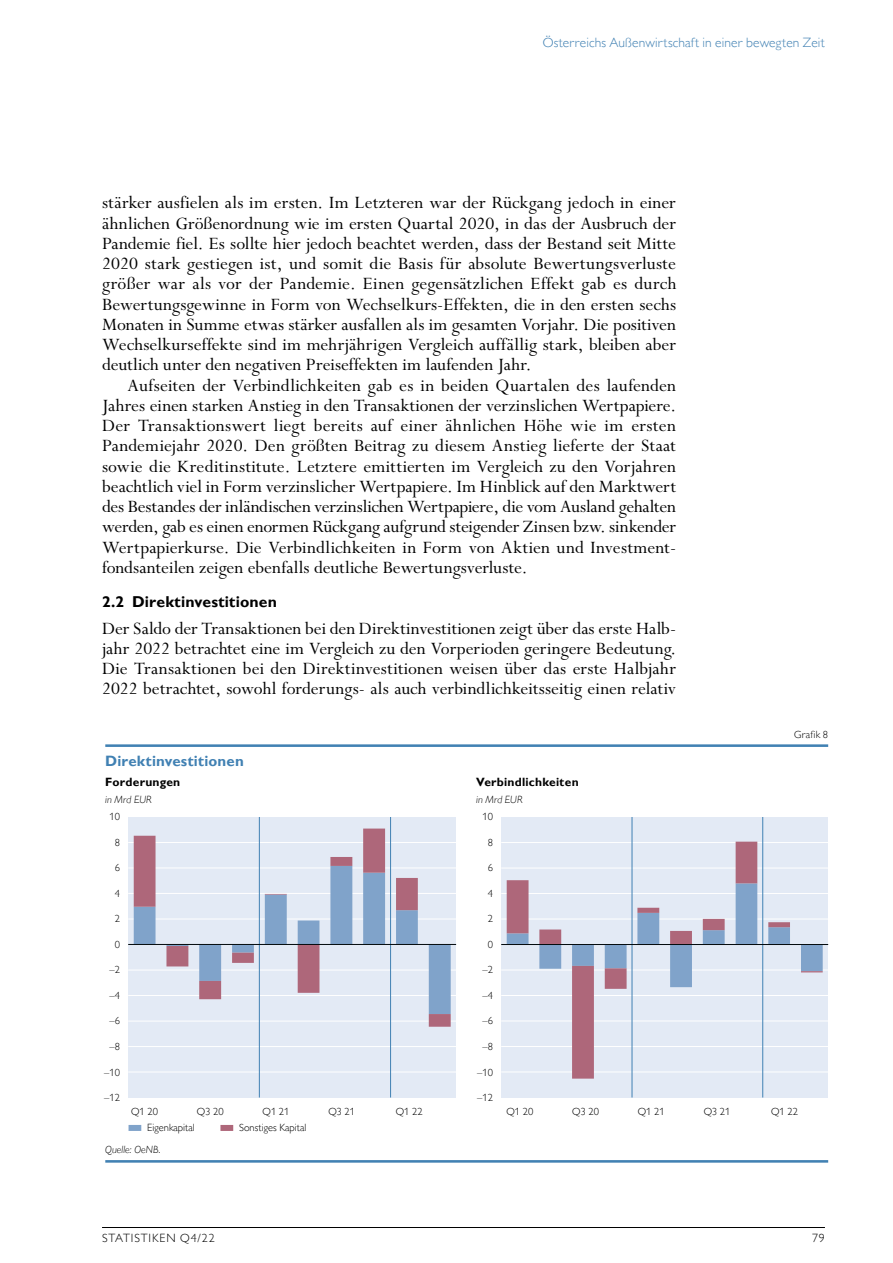
<style>
.page{position:relative;width:893px;height:1263px;background:#fff}
.page>*{position:absolute;margin:0;border:0;box-sizing:border-box;transform-origin:0 0}
.id343{font:19.5px/20.2px "Perpetua Std";color:#000;text-align:justify}
.id334{font:19.5px/20.2px "Perpetua Std";color:#000;text-align:justify}
.id379{font:700 15.75px "Gill Sans MT Pro";letter-spacing:.005em;color:#000}
.t1{font:700 15px "Gill Sans MT Pro";letter-spacing:.01em;color:#4181b3}
.t2{font:300 13.5px "Gill Sans MT Pro";letter-spacing:.01em;color:#4181b3}
.t3{font:700 12px "Gill Sans MT Pro";letter-spacing:.015em;color:#000}
.t4{font:300 12px "Gill Sans MT Pro";letter-spacing:.075em;color:#000}
.t5{font:300 10.5px "Gill Sans MT Pro";color:#000}
.t6{font:italic 300 10.5px "Gill Sans MT Pro";letter-spacing:.01em;color:#000}
</style>
<div class="page">
<hr style="left:102px;top:1227px;width:723px;height:1px;background:#000">
<hr style="left:105px;top:744px;width:723px;height:3px;background:#4181b3">
<hr style="left:105px;top:1160px;width:723px;height:3px;background:#4181b3">
<div style="left:129px;top:1125px;width:12px;height:6px;background:#80a3ca"></div>
<div style="left:220px;top:1125px;width:13px;height:6px;background:#ae677a"></div>
<div style="left:128px;top:817px;width:328px;height:280px;background:#e3eaf5"></div>
<hr style="left:128px;top:842px;width:328px;height:1px;background:#fff">
<hr style="left:128px;top:867px;width:328px;height:1px;background:#fff">
<hr style="left:128px;top:893px;width:328px;height:1px;background:#fff">
<hr style="left:128px;top:918px;width:328px;height:1px;background:#fff">
<hr style="left:128px;top:970px;width:328px;height:1px;background:#fff">
<hr style="left:128px;top:995px;width:328px;height:1px;background:#fff">
<hr style="left:128px;top:1021px;width:328px;height:1px;background:#fff">
<hr style="left:128px;top:1046px;width:328px;height:1px;background:#fff">
<hr style="left:128px;top:1071px;width:328px;height:1px;background:#fff">
<hr style="left:390px;top:817px;width:1px;height:280px;background:#4181b3">
<hr style="left:259px;top:817px;width:1px;height:280px;background:#4181b3">
<svg style="left:134px;top:828px;width:317px;height:199px"></svg>
<hr style="left:128px;top:944px;width:328px;height:1px;background:#030a0d">
<div style="left:501px;top:817px;width:327px;height:280px;background:#e3eaf5"></div>
<hr style="left:501px;top:842px;width:327px;height:1px;background:#fff">
<hr style="left:501px;top:868px;width:327px;height:1px;background:#fff">
<hr style="left:501px;top:893px;width:327px;height:1px;background:#fff">
<hr style="left:501px;top:918px;width:327px;height:1px;background:#fff">
<hr style="left:501px;top:969px;width:327px;height:1px;background:#fff">
<hr style="left:501px;top:995px;width:327px;height:1px;background:#fff">
<hr style="left:501px;top:1020px;width:327px;height:1px;background:#fff">
<hr style="left:501px;top:1046px;width:327px;height:1px;background:#fff">
<hr style="left:501px;top:1071px;width:327px;height:1px;background:#fff">
<hr style="left:762px;top:817px;width:1px;height:280px;background:#4181b3">
<hr style="left:632px;top:817px;width:1px;height:280px;background:#4181b3">
<svg style="left:507px;top:842px;width:316px;height:236px"></svg>
<hr style="left:501px;top:944px;width:327px;height:1px;background:#030a0d">
<p class="t2" style="left:543px;top:35px;width:284px">Österreichs Außenwirtschaft in einer bewegten Zeit</p>
<p class="id343" style="left:102px;top:193px;width:576px">stärker ausfielen als im ersten. Im Letzteren war der Rückgang jedoch in einer ähnlichen Größenordnung wie im ersten Quartal 2020, in das der Ausbruch der Pandemie fiel. Es sollte hier jedoch beachtet werden, dass der Bestand seit Mitte 2020 stark gestiegen ist, und somit die Basis für absolute Bewertungsverluste größer war als vor der Pandemie. Einen gegensätzlichen Effekt gab es durch Bewertungsgewinne in Form von Wechselkurs-Effekten, die in den ersten sechs Monaten in Summe etwas stärker ausfallen als im gesamten Vorjahr. Die positiven Wechselkurseffekte sind im mehrjährigen Vergleich auffällig stark, bleiben aber deutlich unter den negativen Preiseffekten im laufenden Jahr.</p>
<p class="id343" style="left:102px;top:376px;width:576px;text-indent:26px">Aufseiten der Verbindlichkeiten gab es in beiden Quartalen des laufenden Jahres einen starken Anstieg in den Transaktionen der verzinslichen Wertpapiere.<br>Der Transaktionswert liegt bereits auf einer ähnlichen Höhe wie im ersten Pandemiejahr 2020. Den größten Beitrag zu diesem Anstieg lieferte der Staat sowie die Kreditinstitute. Letztere emittierten im Vergleich zu den Vorjahren beachtlich viel in Form verzinslicher Wertpapiere. Im Hinblick auf den Marktwert des Bestandes der inländischen verzinslichen Wertpapiere, die vom Ausland gehalten werden, gab es einen enormen Rückgang aufgrund steigender Zinsen bzw. sinkender Wertpapierkurse. Die Verbindlichkeiten in Form von Aktien und Investment&shy;fondsanteilen zeigen ebenfalls deutliche Bewertungsverluste.</p>
<h4 class="id379" style="left:102px;top:592px;width:177px">2.2 Direktinvestitionen</h4>
<p class="id334" style="left:102px;top:619px;width:576px">Der Saldo der Transaktionen bei den Direktinvestitionen zeigt über das erste Halb&shy;jahr 2022 betrachtet eine im Vergleich zu den Vorperioden geringere Bedeutung.<br>Die Transaktionen bei den Direktinvestitionen weisen über das erste Halbjahr 2022 betrachtet, sowohl forderungs- als auch verbindlichkeitsseitig einen relativ</p>
<p class="t1" style="left:105px;top:751px;width:140px">Direktinvestitionen</p>
<p class="t3" style="left:105px;top:775px;width:77px">Forderungen</p>
<p class="t5" style="left:110px;top:810px;width:12px">10</p>
<p class="t5" style="left:115px;top:836px;width:7px">8</p>
<p class="t5" style="left:115px;top:861px;width:7px">6</p>
<p class="t5" style="left:115px;top:887px;width:7px">4</p>
<p class="t5" style="left:115px;top:912px;width:7px">2</p>
<p class="t5" style="left:115px;top:938px;width:7px">0</p>
<p class="t5" style="left:110px;top:963px;width:12px">–2</p>
<p class="t5" style="left:110px;top:989px;width:12px">–4</p>
<p class="t5" style="left:110px;top:1014px;width:12px">–6</p>
<p class="t5" style="left:110px;top:1040px;width:12px">–8</p>
<p class="t5" style="left:104px;top:1066px;width:17px">–10</p>
<p class="t5" style="left:104px;top:1091px;width:17px">–12</p>
<p class="t6" style="left:105px;top:793px;width:48px">in Mrd EUR</p>
<p class="t3" style="left:476px;top:775px;width:104px">Verbindlichkeiten</p>
<p class="t5" style="left:483px;top:810px;width:12px">10</p>
<p class="t5" style="left:488px;top:836px;width:7px">8</p>
<p class="t5" style="left:488px;top:861px;width:7px">6</p>
<p class="t5" style="left:488px;top:887px;width:7px">4</p>
<p class="t5" style="left:488px;top:912px;width:7px">2</p>
<p class="t5" style="left:488px;top:938px;width:7px">0</p>
<p class="t5" style="left:483px;top:963px;width:12px">–2</p>
<p class="t5" style="left:483px;top:989px;width:12px">–4</p>
<p class="t5" style="left:483px;top:1014px;width:12px">–6</p>
<p class="t5" style="left:483px;top:1040px;width:12px">–8</p>
<p class="t5" style="left:477px;top:1066px;width:17px">–10</p>
<p class="t5" style="left:477px;top:1091px;width:17px">–12</p>
<p class="t6" style="left:476px;top:793px;width:48px">in Mrd EUR</p>
<p class="t5" style="left:794px;top:728px;width:36px">Grafik 8</p>
<p class="t5" style="left:131px;top:1105px;width:28px">Q1 20</p>
<p class="t5" style="left:197px;top:1105px;width:28px">Q3 20</p>
<p class="t5" style="left:263px;top:1105px;width:28px">Q1 21</p>
<p class="t5" style="left:328px;top:1105px;width:28px">Q3 21</p>
<p class="t5" style="left:396px;top:1105px;width:28px">Q1 22</p>
<p class="t5" style="left:507px;top:1105px;width:28px">Q1 20</p>
<p class="t5" style="left:572px;top:1105px;width:28px">Q3 20</p>
<p class="t5" style="left:638px;top:1105px;width:28px">Q1 21</p>
<p class="t5" style="left:704px;top:1105px;width:28px">Q3 21</p>
<p class="t5" style="left:771px;top:1105px;width:28px">Q1 22</p>
<p class="t5" style="left:147px;top:1121px;width:49px">Eigenkapital</p>
<p class="t5" style="left:239px;top:1121px;width:69px">Sonstiges Kapital</p>
<p class="t6" style="left:105px;top:1143px;width:57px">Quelle: OeNB.</p>
<p class="t4" style="left:102px;top:1231px;width:114px">STATISTIKEN Q4/22</p>
<p class="t4" style="left:812px;top:1231px;width:14px">79</p>
</div>
